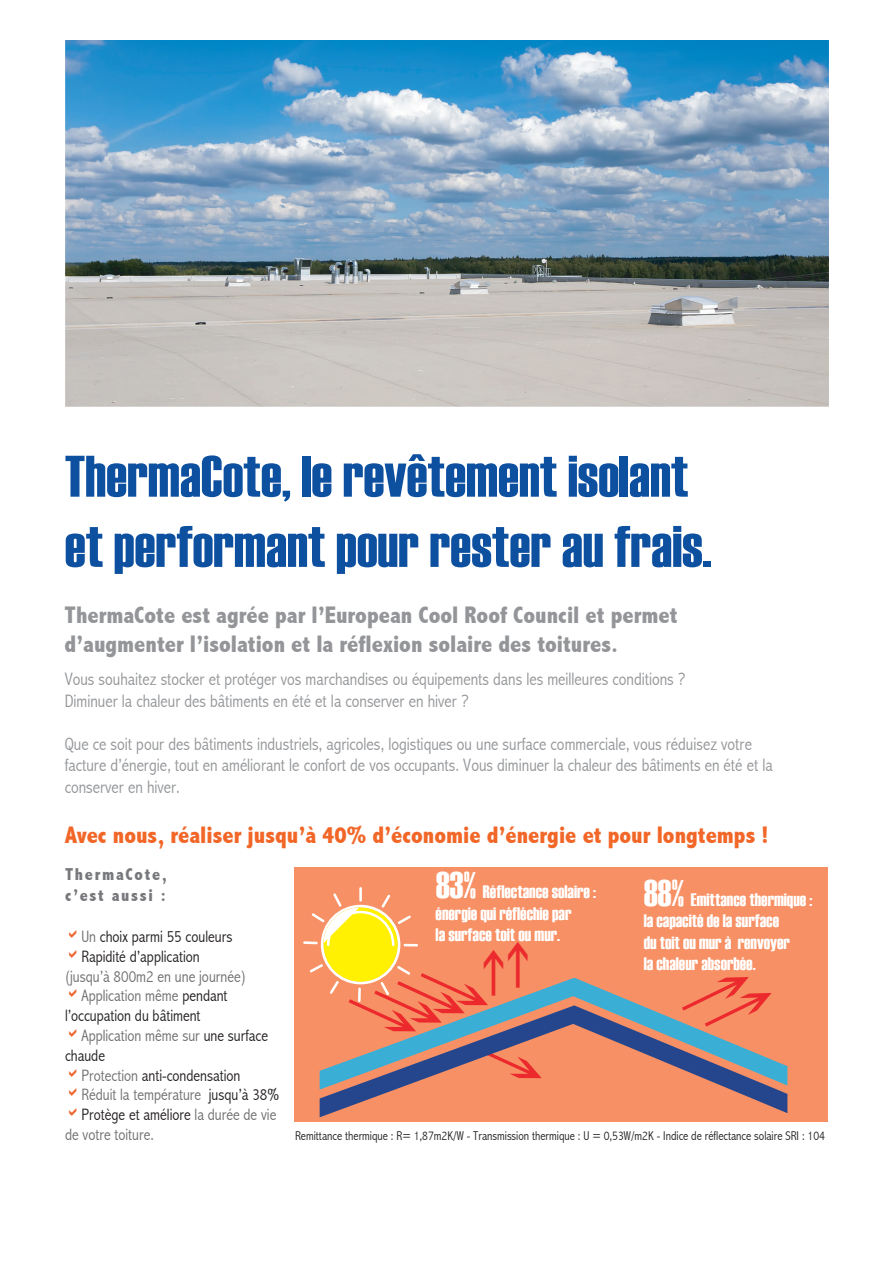
<style>
.page{position:relative;width:893px;height:1263px;background:#fff}
.page>*{position:absolute;margin:0;border:0;box-sizing:border-box;transform-origin:0 0}
.t1{font:58.5px/70.2px "Haettenschweiler";color:#0e50a0}
.t2{font:800 condensed 24px/28.8px "Abadi";color:#939598}
.t3{font:800 condensed 24px "Abadi";color:#f26728}
.t4{font:800 condensed 22.35px "Abadi";color:#fff}
.t5{font:300 condensed 18px/21.6px "Abadi";color:#939598}
.t6{font:18px/21.6px "Haettenschweiler";color:#fff}
.t7{font:800 condensed 17.25px/20.7px "Abadi";letter-spacing:.1em;color:#77787c}
.t8{font:300 condensed 16.5px/19.8px "Abadi";color:#231f20}
.t9{font:300 condensed 16.5px "Abadi";color:#706f6f}
.t10{font:300 condensed 12.75px "Abadi";color:#231f20}
.s1{color:#706f6f}
.s2{color:#231f20}
.s3{font-size:36.9px}
</style>
<div class="page">
<div style="left:295px;top:867px;width:533px;height:254px;background:#f79165"></div>
<hr style="left:359px;top:887px;width:3px;height:15px;background:#fff">
<hr style="left:303px;top:941px;width:15px;height:3px;background:#fff">
<svg style="left:547px;top:978px;width:93px;height:27px"></svg>
<svg style="left:320px;top:1005px;width:467px;height:112px"></svg>
<img style="left:65px;top:41px;width:763px;height:365px">
<svg style="left:679px;top:1005px;width:98px;height:28px"></svg>
<svg style="left:310px;top:893px;width:237px;height:194px"></svg>
<h1 class="t1" style="left:65px;top:438px;width:648px">ThermaCote, le revêtement isolant et performant pour rester au frais.</h1>
<h2 class="t2" style="left:65px;top:600px;width:614px">ThermaCote est agrée par l’European Cool Roof Council et permet d’augmenter l’isolation et la réflexion solaire des toitures.</h2>
<p class="t5" style="left:65px;top:668px;width:622px">Vous souhaitez stocker et protéger vos marchandises ou équipements dans les meilleures conditions ?<br>Diminuer la chaleur des bâtiments en été et la conserver en hiver ?</p>
<p class="t5" style="left:65px;top:733px;width:709px">Que ce soit pour des bâtiments industriels, agricoles, logistiques ou une surface commerciale, vous réduisez votre facture d’énergie, tout en améliorant le confort de vos occupants. Vous diminuer la chaleur des bâtiments en été et la conserver en hiver.</p>
<h2 class="t3" style="left:65px;top:821px;width:705px">Avec nous, réaliser jusqu’à 40% d’économie d’énergie et pour longtemps !</h2>
<p class="t7" style="left:65px;top:864px;width:103px">ThermaCote, c’est aussi :</p>
<p class="t8" style="left:81px;top:927px;width:152px"><span class="s1">Un</span> choix parmi 55 couleurs<br>Rapidité d’application</p>
<p class="t9" style="left:65px;top:966px;width:182px">(jusqu’à 800m2 en une journée)</p>
<p class="t9" style="left:81px;top:986px;width:148px">Application même <span class="s2">pendant</span></p>
<p class="t8" style="left:65px;top:1006px;width:137px">l’occupation du bâtiment</p>
<p class="t9" style="left:81px;top:1026px;width:188px">Application même sur <span class="s2">une surface</span></p>
<p class="t8" style="left:65px;top:1045px;width:42px">chaude</p>
<p class="t8" style="left:81px;top:1065px;width:161px"><span class="s1">Protection</span> anti-condensation</p>
<p class="t9" style="left:81px;top:1085px;width:199px">Réduit la température <span class="s2">jusqu’à 38%</span></p>
<p class="t8" style="left:81px;top:1105px;width:196px">Protège et améliore <span class="s1">la durée de vie</span></p>
<p class="t9" style="left:65px;top:1125px;width:90px">de votre toiture.</p>
<p class="t6" style="left:436px;top:880px;width:162px"><span class="s3">83%</span> Réflectance solaire : énergie qui réfléchie par<br>la surface toit ou mur.</p>
<p class="t6" style="left:644px;top:887px;width:170px"><span class="s3">88%</span> Emittance thermique : la capacité de la surface<br>du toit ou mur à renvoyer<br>la chaleur absorbée.</p>
<p class="t4" style="left:446px;top:915px;width:71px">DETAILS</p>
<p class="t10" style="left:295px;top:1129px;width:532px">Remittance thermique : R= 1,87m2K/W - Transmission thermique : U = 0,53W/m2K - Indice de réflectance solaire SRI : 104</p>
</div>
